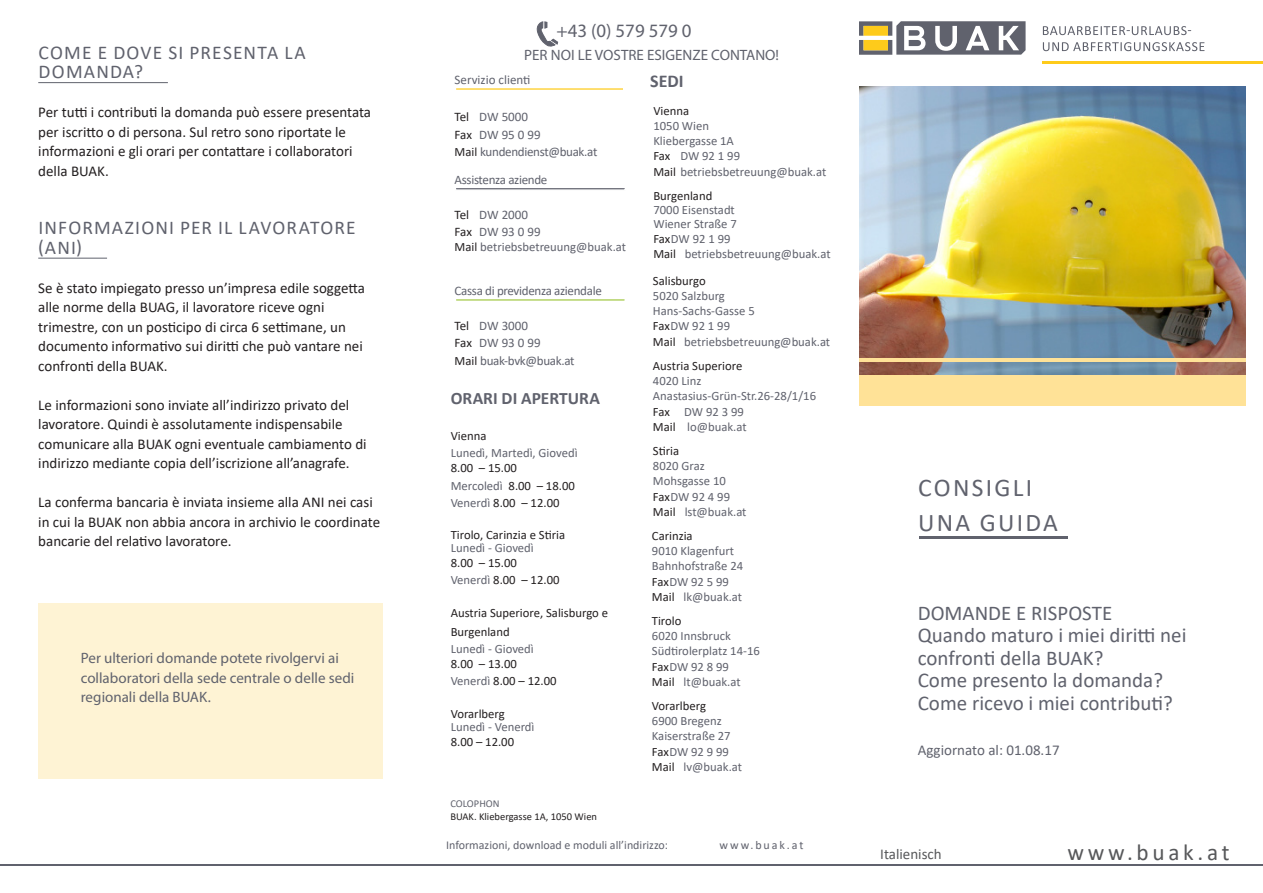
<style>
.page{position:relative;width:1263px;height:893px;background:#fff}
.page>*{position:absolute;margin:0;border:0;box-sizing:border-box;transform-origin:0 0}
.Foldername{font:25.5px "Calibri";letter-spacing:.09em;color:#60626d}
.t1{font:23.25px "Calibri";letter-spacing:.16em;color:#57585a}
.Foldername2{font:21px/22.5px "Calibri";color:#60626d}
.Überschriften{font:19.5px/19.5px "Calibri";letter-spacing:.06em;color:#60626d}
.t2{font:18.9px "Myriad Pro";color:#60626d}
.t3{font:700 18px "Calibri";color:#60626d}
.t4{font:700 17.4px "Calibri";color:#60626d}
.Fliesstext{font:15px/19.5px "Calibri";color:#231f20}
.TEXTEingerückter{font:15px/19.5px "Myriad Pro";color:#60626d}
.Foldername2-2{font:15px "Calibri";color:#60626d}
.t5{font:15px "Calibri";color:#57585a}
.t6{font:13.05px/17.4px "Calibri";letter-spacing:-.025em;color:#60626d}
.t7{font:13.05px/17.4px "Calibri";color:#60626d}
.t8{font:12.75px/15.1px "Calibri";color:#60626d}
.t9{font:12.75px/17.1px "Calibri";color:#231f20}
.t10{font:12px "Calibri";color:#60626d}
.t11{font:12px "Calibri";letter-spacing:.16em;color:#60626d}
.t12{font:10.5px "Calibri";color:#231f20}
.t13{font:10.5px "Calibri";color:#60626d}
.s1{color:#231f20}
.s2{font-size:12.75px;color:#231f20}
.s3{color:#60626d}
</style>
<div class="page">
<svg style="left:536px;top:21px;width:22px;height:26px"></svg>
<svg style="left:456px;top:88px;width:167px;height:2px"></svg>
<svg style="left:456px;top:299px;width:169px;height:2px"></svg>
<svg style="left:456px;top:188px;width:169px;height:2px"></svg>
<hr style="left:0;top:864px;width:1263px;height:1px;background:#60626d">
<svg style="left:1043px;top:42px;width:161px;height:9px"></svg>
<svg style="left:1043px;top:26px;width:148px;height:9px"></svg>
<svg style="left:859px;top:21px;width:166px;height:34px"></svg>
<hr style="left:1043px;top:61px;width:220px;height:3px;background:#fecb1b">
<div style="left:38px;top:604px;width:345px;height:175px;background:#fef3d4"></div>
<hr style="left:38px;top:82px;width:130px;height:1px;background:#60626d">
<hr style="left:38px;top:258px;width:69px;height:1px;background:#60626d">
<img style="left:859px;top:86px;width:387px;height:289px">
<hr style="left:919px;top:537px;width:149px;height:2px;background:#60626d">
<hr style="left:859px;top:359px;width:387px;height:3px;background:#ffe297">
<div style="left:859px;top:375px;width:387px;height:31px;background:#ffe297"></div>
<p class="Überschriften" style="left:39px;top:42px;width:269px">COME E DOVE SI PRESENTA LA<br>DOMANDA?</p>
<p class="Fliesstext" style="left:38px;top:102px;width:334px">Per tutti i contributi la domanda può essere presentata per iscritto o di persona. Sul retro sono riportate le informazioni e gli orari per contattare i collaboratori della BUAK.</p>
<p class="Überschriften" style="left:38px;top:217px;width:319px">INFORMAZIONI PER IL LAVORATORE (ANI)</p>
<p class="Fliesstext" style="left:38px;top:277px;width:328px">Se è stato impiegato presso un’impresa edile soggetta alle norme della BUAG, il lavoratore riceve ogni trimestre, con un posticipo di circa 6 settimane, un documento informativo sui diritti che può vantare nei confronti della BUAK.</p>
<p class="Fliesstext" style="left:38px;top:394px;width:330px">Le informazioni sono inviate all’indirizzo privato del lavoratore. Quindi è assolutamente indispensabile comunicare alla BUAK ogni eventuale cambiamento di indirizzo mediante copia dell’iscrizione all’anagrafe.</p>
<p class="Fliesstext" style="left:38px;top:492px;width:343px">La conferma bancaria è inviata insieme alla ANI nei casi in cui la BUAK non abbia ancora in archivio le coordinate bancarie del relativo lavoratore.</p>
<p class="TEXTEingerückter" style="left:81px;top:648px;width:275px">Per ulteriori domande potete rivolgervi ai collaboratori della sede centrale o delle sedi regionali della BUAK.</p>
<p class="t2" style="left:556px;top:19px;width:137px">+43 (0) 579 579 0</p>
<p class="TEXTEingerückter" style="left:524px;top:45px;width:256px">PER NOI LE VOSTRE ESIGENZE CONTANO!</p>
<p class="t7" style="left:455px;top:70px;width:77px">Servizio clienti</p>
<p class="t6" style="left:455px;top:108px;width:144px"><span class="s1">Tel</span> DW 5000<br><span class="s1">Fax</span> DW 95 0 99<br><span class="s2">Mail</span> kundendienst@buak.at</p>
<p class="t6" style="left:455px;top:171px;width:94px">Assistenza aziende</p>
<p class="t7" style="left:455px;top:205px;width:88px"><span class="s1">Tel</span> DW 2000<br><span class="s1">Fax</span> DW 93 0 99</p>
<p class="t8" style="left:455px;top:239px;width:173px"><span class="s1">Mail</span> betriebsbetreuung@buak.at</p>
<p class="t6" style="left:455px;top:282px;width:149px">Cassa di previdenza aziendale</p>
<p class="t6" style="left:455px;top:316px;width:121px"><span class="s1">Tel</span> DW 3000<br><span class="s1">Fax</span> DW 93 0 99<br><span class="s2">Mail</span> buak-bvk@buak.at</p>
<p class="t4" style="left:451px;top:386px;width:151px">ORARI DI APERTURA</p>
<p class="t9" style="left:451px;top:427px;width:37px">Vienna</p>
<p class="t8" style="left:451px;top:445px;width:128px">Lunedì, Martedì, Giovedì</p>
<p class="t9" style="left:451px;top:459px;width:126px">8.00 – 15.00<br><span class="s3">Mercoledì</span> 8.00 – 18.00<br><span class="s3">Venerdì</span> 8.00 – 12.00</p>
<p class="t9" style="left:451px;top:526px;width:116px">Tirolo, Carinzia e Stiria</p>
<p class="t8" style="left:451px;top:540px;width:85px">Lunedì - Giovedì</p>
<p class="t9" style="left:451px;top:554px;width:110px">8.00 – 15.00<br><span class="s3">Venerdì</span> 8.00 – 12.00</p>
<p class="t9" style="left:451px;top:603px;width:159px;line-height:19px">Austria Superiore, Salisburgo e<br>Burgenland</p>
<p class="t8" style="left:451px;top:641px;width:85px">Lunedì - Giovedì</p>
<p class="t9" style="left:451px;top:655px;width:107px">8.00 – 13.00<br><span class="s3">Venerdì</span> 8.00 – 12.00</p>
<p class="t9" style="left:451px;top:705px;width:56px">Vorarlberg</p>
<p class="t8" style="left:451px;top:718px;width:85px">Lunedì - Venerdì</p>
<p class="t9" style="left:451px;top:733px;width:65px">8.00 – 12.00</p>
<p class="t13" style="left:450px;top:796px;width:51px">COLOPHON</p>
<p class="t12" style="left:450px;top:809px;width:148px">BUAK. Kliebergasse 1A, 1050 Wien</p>
<p class="t3" style="left:650px;top:68px;width:35px">SEDI</p>
<p class="t9" style="left:653px;top:102px;width:37px">Vienna</p>
<p class="t8" style="left:653px;top:118px;width:174px">1050 Wien<br>Kliebergasse 1A<br><span class="s1">Fax</span> DW 92 1 99<br><span class="s1">Mail</span> betriebsbetreuung@buak.at</p>
<p class="t9" style="left:653px;top:187px;width:60px">Burgenland</p>
<p class="t8" style="left:653px;top:202px;width:179px;line-height:14.7px">7000 Eisenstadt<br>Wiener Straße 7<br><span class="s1">Fax</span>DW 92 1 99<br><span class="s1">Mail</span> betriebsbetreuung@buak.at</p>
<p class="t9" style="left:653px;top:272px;width:54px">Salisburgo</p>
<p class="t8" style="left:653px;top:288px;width:179px">5020 Salzburg<br>Hans-Sachs-Gasse 5<br><span class="s1">Fax</span>DW 92 1 99<br><span class="s1">Mail</span> betriebsbetreuung@buak.at</p>
<p class="t9" style="left:653px;top:357px;width:91px">Austria Superiore</p>
<p class="t8" style="left:653px;top:373px;width:165px">4020 Linz<br>Anastasius-Grün-Str.26-28/1/16<br><span class="s1">Fax</span> DW 92 3 99<br><span class="s1">Mail</span> lo@buak.at</p>
<p class="t9" style="left:653px;top:442px;width:28px">Stiria</p>
<p class="t8" style="left:653px;top:458px;width:95px">8020 Graz<br>Mohsgasse 10<br><span class="s1">Fax</span>DW 92 4 99<br><span class="s1">Mail</span> lst@buak.at</p>
<p class="t9" style="left:652px;top:527px;width:42px">Carinzia</p>
<p class="t8" style="left:652px;top:543px;width:93px">9010 Klagenfurt<br>Bahnhofstraße 24<br><span class="s1">Fax</span>DW 92 5 99<br><span class="s1">Mail</span> lk@buak.at</p>
<p class="t9" style="left:652px;top:612px;width:31px">Tirolo</p>
<p class="t8" style="left:652px;top:628px;width:109px">6020 Innsbruck<br>Südtirolerplatz 14-16<br><span class="s1">Fax</span>DW 92 8 99<br><span class="s1">Mail</span> lt@buak.at</p>
<p class="t9" style="left:652px;top:697px;width:56px">Vorarlberg</p>
<p class="t8" style="left:652px;top:713px;width:92px">6900 Bregenz<br>Kaiserstraße 27<br><span class="s1">Fax</span>DW 92 9 99<br><span class="s1">Mail</span> lv@buak.at</p>
<p class="t10" style="left:446px;top:836px;width:223px">Informazioni, download e moduli all’indirizzo:</p>
<p class="t11" style="left:720px;top:836px;width:85px">www.buak.at</p>
<p class="Foldername" style="left:918px;top:470px;width:115px">CONSIGLI</p>
<p class="Foldername" style="left:918px;top:504px;width:141px">UNA GUIDA</p>
<p class="Foldername2" style="left:918px;top:601px;width:196px">DOMANDE E RISPOSTE</p>
<p class="Foldername2" style="left:918px;top:623px;width:270px">Quando maturo i miei diritti nei confronti della BUAK?</p>
<p class="Foldername2" style="left:918px;top:668px;width:247px">Come presento la domanda?</p>
<p class="Foldername2" style="left:918px;top:691px;width:257px">Come ricevo i miei contributi?</p>
<p class="Foldername2-2" style="left:918px;top:739px;width:143px">Aggiornato al: 01.08.17</p>
<p class="t5" style="left:880px;top:844px;width:63px">Italienisch</p>
<h2 class="t1" style="left:1067px;top:836px;width:164px">www.buak.at</h2>
</div>
